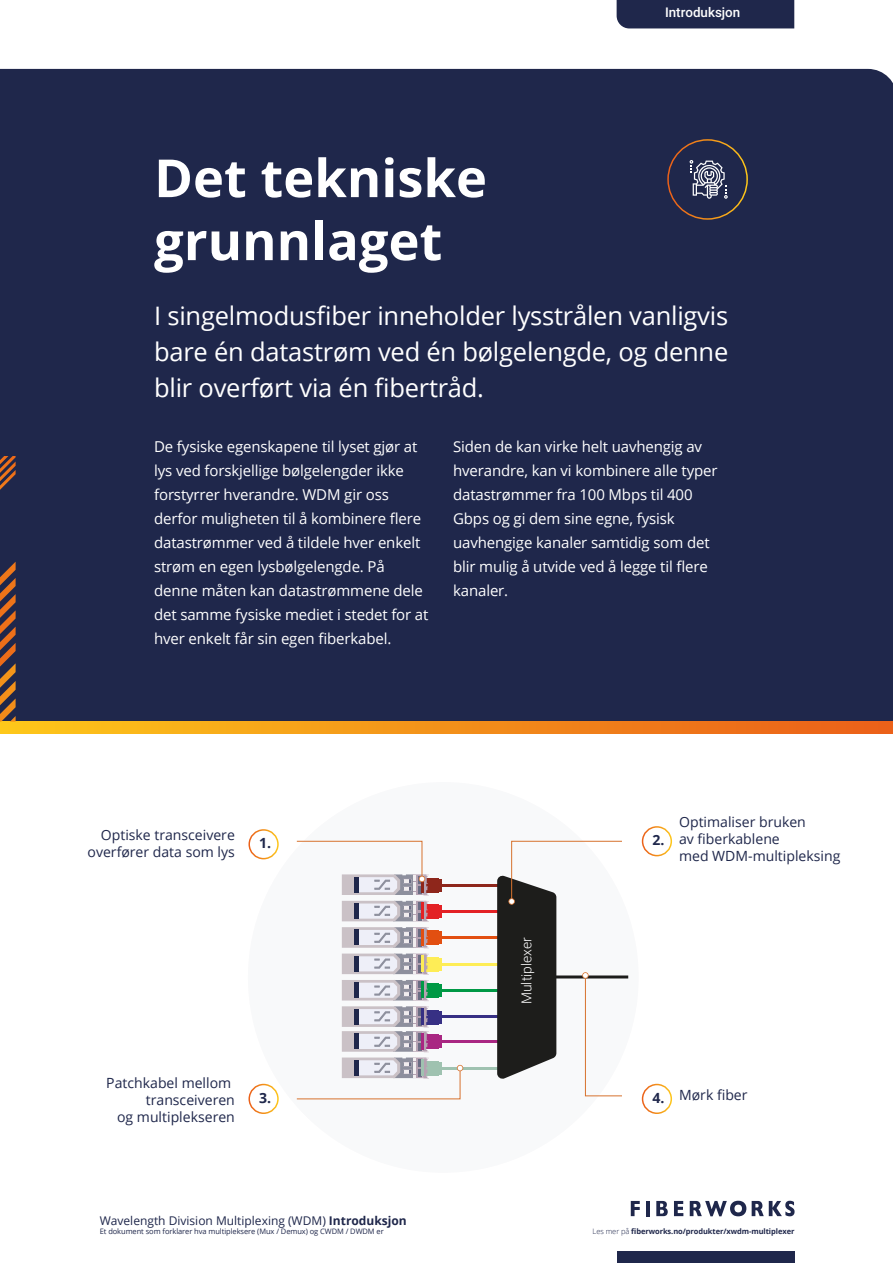
<style>
.page{position:relative;width:893px;height:1263px;background:#fff}
.page>*{position:absolute;margin:0;border:0;box-sizing:border-box;transform-origin:0 0}
.t1{font:700 52.5px/63px "Open Sans";color:#fff}
.t2{font:25.5px/36px "Open Sans";letter-spacing:-.01em;color:#fff;text-align:justify}
.t3{font:15px/24px "Open Sans";letter-spacing:-.01em;color:#fff}
.t4{font:14.1px/16.8px "Open Sans";color:#1f274b;text-align:right}
.t5{font:700 14.1px "Open Sans";color:#1f274b}
.t6{font:300 13.95px "Roboto";color:#fff}
.t7{font:500 13.35px "Roboto";color:#fff}
.t8{font:12px "Open Sans";color:#1f274b}
.t9{font:7.5px "Open Sans";letter-spacing:-.01em;color:#1f274b}
.t10{font:700 7.5px "Open Sans";letter-spacing:-.01em;color:#1f274b}
.s1{font-weight:700}
.s2{font-weight:300}
</style>
<div class="page">
<div style="left:0;top:69px;width:893px;height:652px;background:#1f274b"></div>
<svg style="left:0;top:721px;width:893px;height:12px;background:#f39119"></svg>
<div style="left:248px;top:782px;width:391px;height:391px;background:#f8f9fa;border-radius:50%"></div>
<hr style="left:438px;top:884px;width:62px;height:2px;background:#8e261b">
<hr style="left:438px;top:910px;width:62px;height:2px;background:#e32125">
<hr style="left:438px;top:937px;width:62px;height:2px;background:#e24f11">
<hr style="left:438px;top:963px;width:62px;height:2px;background:#feed56">
<hr style="left:438px;top:989px;width:62px;height:3px;background:#009945">
<hr style="left:438px;top:1016px;width:62px;height:2px;background:#373084">
<hr style="left:438px;top:1041px;width:62px;height:2px;background:#a92782">
<hr style="left:438px;top:1067px;width:62px;height:2px;background:#9fc2b0">
<hr style="left:553px;top:975px;width:75px;height:3px;background:#1d1d1b">
<div style="left:667px;top:139px;width:81px;height:81px;border:2px solid #fff;border-radius:50%"></div>
<svg style="left:690px;top:160px;width:38px;height:39px"></svg>
<div style="left:642px;top:1084px;width:30px;height:30px;border:2px solid #fff;border-radius:50%"></div>
<div style="left:642px;top:826px;width:30px;height:30px;border:2px solid #fff;border-radius:50%"></div>
<div style="left:248px;top:1084px;width:31px;height:30px;border:2px solid #fff;border-radius:50%"></div>
<div style="left:248px;top:829px;width:31px;height:30px;border:2px solid #fff;border-radius:50%"></div>
<svg style="left:296px;top:840px;width:167px;height:260px"></svg>
<svg style="left:497px;top:840px;width:126px;height:256px"></svg>
<svg style="left:631px;top:1201px;width:9px;height:15px"></svg>
<hr style="left:646px;top:1201px;width:4px;height:15px;background:#1f274b">
<svg style="left:656px;top:1201px;width:12px;height:15px"></svg>
<svg style="left:674px;top:1201px;width:9px;height:15px"></svg>
<svg style="left:690px;top:1201px;width:56px;height:15px"></svg>
<svg style="left:752px;top:1201px;width:42px;height:15px"></svg>
<div style="left:617px;top:0;width:177px;height:28px;background:#1f274b"></div>
<div style="left:617px;top:1251px;width:178px;height:12px;background:#1f274b"></div>
<svg style="left:0;top:456px;width:16px;height:266px;background:#64423a"></svg>
<p class="t7" style="left:665px;top:3px;width:77px">Introduksjon</p>
<h1 class="t1" style="left:154px;top:145px;width:334px">Det tekniske grunnlaget</h1>
<h2 class="t2" style="left:154px;top:297px;width:576px">I singelmodusfiber inneholder lysstrålen vanligvis bare én datastrøm ved én bølgelengde, og denne blir overført via én fibertråd.</h2>
<p class="t3" style="left:154px;top:435px;width:276px">De fysiske egenskapene til lyset gjør at lys ved forskjellige bølgelengder ikke forstyrrer hverandre. WDM gir oss derfor muligheten til å kombinere flere datastrømmer ved å tildele hver enkelt strøm en egen lysbølgelengde. På denne måten kan datastrømmene dele det samme fysiske mediet i stedet for at hver enkelt får sin egen fiberkabel.</p>
<p class="t3" style="left:453px;top:435px;width:266px">Siden de kan virke helt uavhengig av hverandre, kan vi kombinere alle typer datastrømmer fra 100 Mbps til 400<br>Gbps og gi dem sine egne, fysisk uavhengige kanaler samtidig som det blir mulig å utvide ved å legge til flere kanaler.</p>
<p class="t4" style="left:88px;top:826px;width:149px">Optiske transceivere overfører data som lys</p>
<p class="t5" style="left:259px;top:833px;width:14px">1.</p>
<p class="t4" style="left:106px;top:1074px;width:130px">Patchkabel mellom transceiveren<br>og multiplekseren</p>
<p class="t5" style="left:259px;top:1088px;width:14px">3.</p>
<p class="t6" style="left:517px;top:1004px;width:68px;rotate:-90deg">Multiplexer</p>
<p class="t5" style="left:652px;top:830px;width:14px">2.</p>
<p class="t4" style="left:679px;top:813px;width:163px;text-align:left">Optimaliser bruken<br>av fiberkablene<br>med WDM-multipleksing</p>
<p class="t4" style="left:652px;top:1086px;width:97px"><span class="s1">4.</span> Mørk fiber</p>
<p class="t8" style="left:100px;top:1212px;width:308px">Wavelength Division Multiplexing (WDM) <span class="s1">Introduksjon</span></p>
<p class="t9" style="left:100px;top:1226px;width:285px">Et dokument som forklarer hva multipleksere (Mux / Demux) og CWDM / DWDM er</p>
<p class="t10" style="left:593px;top:1226px;width:203px"><span class="s2">Les mer på</span> fiberworks.no/produkter/xwdm-multiplexer</p>
</div>
